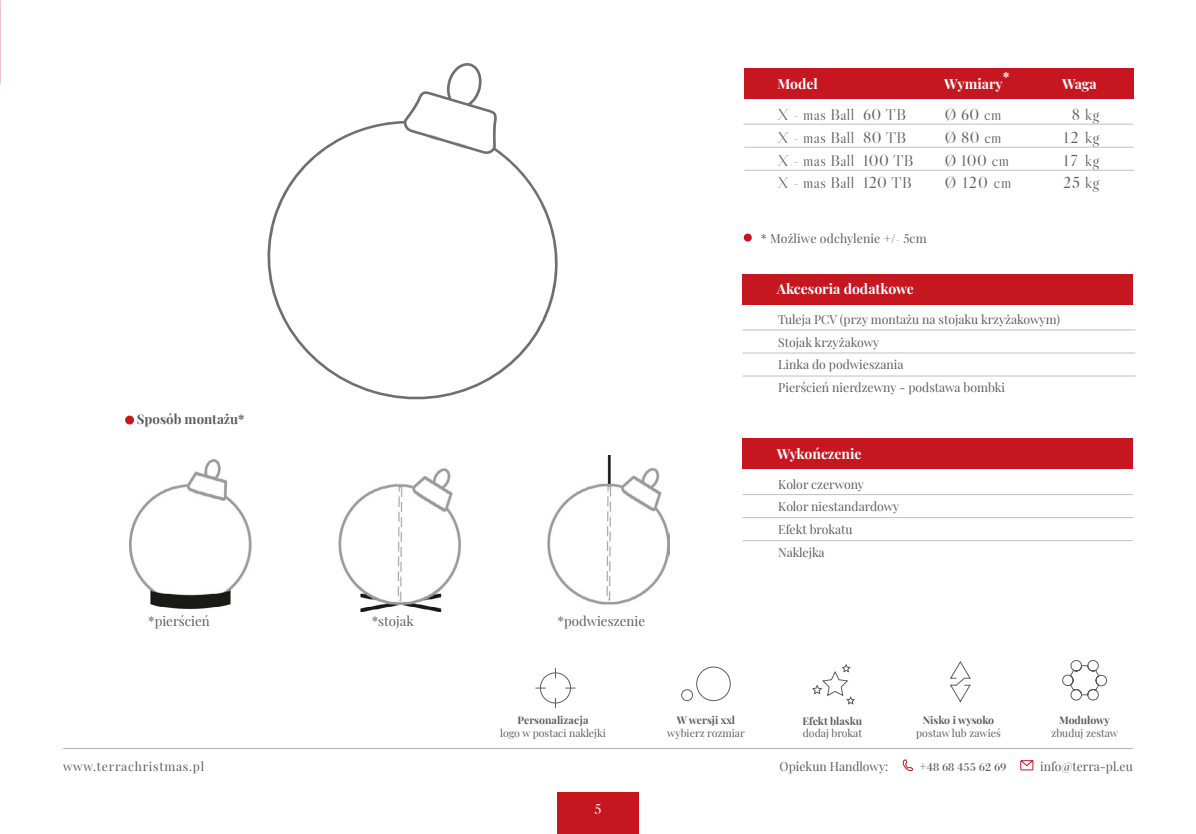
<style>
.page{position:relative;width:1196px;height:834px;background:#fff}
.page>*{position:absolute;margin:0;border:0;box-sizing:border-box;transform-origin:0 0}
.t1{font:15.75px/22.8px "Libre Caslon Display";letter-spacing:.025em;color:#5d5d5c}
.t2{font:700 14px "Playfair Display";color:#fff}
.t3{font:14px "Libre Caslon Display";color:#fff}
.t4{font:13.3px "Playfair Display";color:#5d5d5c}
.t5{font:700 13.3px "Playfair Display";color:#5d5d5c}
.t6{font:12.25px/22.8px "Playfair Display";color:#5d5d5c}
.t7{font:12.25px "Playfair Display";letter-spacing:.06em;color:#5d5d5c}
.t8{font:12.25px "Bodoni BT";color:#5d5d5c}
.t9{font:10.5px "Playfair Display";color:#5d5d5c}
.t10{font:700 10.5px "Playfair Display";color:#5d5d5c}
.s1{font-family:"Libre Caslon Display"}
.s2{font-family:"Playfair Display"}
</style>
<div class="page">
<div style="left:557px;top:792px;width:81px;height:41px;background:#c61620"></div>
<svg style="left:1062px;top:660px;width:45px;height:40px"></svg>
<svg style="left:1020px;top:760px;width:13px;height:10px"></svg>
<svg style="left:902px;top:759px;width:11px;height:12px"></svg>
<hr style="left:63px;top:748px;width:1069px;height:1px;background:#b3b2b2">
<svg style="left:812px;top:664px;width:43px;height:41px"></svg>
<svg style="left:681px;top:666px;width:50px;height:35px"></svg>
<svg style="left:950px;top:661px;width:21px;height:42px"></svg>
<div style="left:540px;top:672px;width:31px;height:31px;border:1px solid #5e5d5d;border-radius:50%"></div>
<svg style="left:267px;top:63px;width:291px;height:337px"></svg>
<div style="left:744px;top:68px;width:389px;height:30px;background:#c61620"></div>
<hr style="left:743px;top:124px;width:389px;height:1px;background:#c1c0c0">
<hr style="left:744px;top:170px;width:389px;height:1px;background:#c1c0c0">
<hr style="left:744px;top:147px;width:389px;height:1px;background:#c1c0c0">
<div style="left:743px;top:233px;width:8px;height:8px;background:#c61620;border-radius:50%"></div>
<hr style="left:742px;top:329px;width:393px;height:1px;background:#c1c0c0">
<hr style="left:742px;top:375px;width:393px;height:1px;background:#c1c0c0">
<hr style="left:742px;top:352px;width:393px;height:1px;background:#c1c0c0">
<div style="left:742px;top:273px;width:390px;height:31px;background:#c61620"></div>
<hr style="left:742px;top:494px;width:390px;height:1px;background:#c1c0c0">
<hr style="left:742px;top:540px;width:390px;height:1px;background:#c1c0c0">
<hr style="left:742px;top:517px;width:390px;height:1px;background:#c1c0c0">
<div style="left:742px;top:438px;width:390px;height:31px;background:#c61620"></div>
<div style="left:125px;top:415px;width:9px;height:9px;background:#c61620;border-radius:50%"></div>
<img style="left:130px;top:455px;width:539px;height:156px">
<p class="t2" style="left:1002px;top:65px;width:8px">*</p>
<p class="t2" style="left:777px;top:72px;width:42px">Model</p>
<p class="t2" style="left:944px;top:72px;width:60px">Wymiary</p>
<p class="t2" style="left:1062px;top:72px;width:36px">Waga</p>
<p class="t1" style="left:777px;top:103px;width:138px">X - mas Ball 60 TB<br>X - mas Ball 80 TB<br>X - mas Ball 100 TB<br>X - mas Ball 120 TB</p>
<p class="t1" style="left:944px;top:103px;width:68px">Ø 60 cm<br>Ø 80 cm<br>Ø 100 cm<br>Ø 120 cm</p>
<p class="t1" style="left:1063px;top:103px;width:37px;text-align:center">8 kg<br>12 kg<br>17 kg<br>25 kg</p>
<p class="t6" style="left:761px;top:226px;width:167px">* Możliwe odchylenie +/<span class="s1">- 5</span>cm</p>
<p class="t2" style="left:776px;top:278px;width:139px">Akcesoria dodatkowe</p>
<p class="t5" style="left:137px;top:408px;width:109px">Sposób montażu*</p>
<p class="t4" style="left:148px;top:610px;width:63px">*pierścień</p>
<p class="t4" style="left:372px;top:610px;width:43px">*stojak</p>
<p class="t4" style="left:557px;top:610px;width:89px">*podwieszenie</p>
<p class="t6" style="left:778px;top:307px;width:283px">Tuleja PCV (przy montażu na stojaku krzyżakowym)<br>Stojak krzyżakowy<br>Linka do podwieszania<br>Pierścień nierdzewny - podstawa bombki</p>
<p class="t2" style="left:776px;top:442px;width:86px">Wykończenie</p>
<p class="t6" style="left:778px;top:471px;width:123px">Kolor czerwony<br>Kolor niestandardowy<br>Efekt brokatu<br>Naklejka</p>
<p class="t10" style="left:517px;top:711px;width:72px">Personalizacja</p>
<p class="t9" style="left:500px;top:724px;width:107px">logo w postaci naklejki</p>
<p class="t10" style="left:676px;top:712px;width:60px">W wersji xxl</p>
<p class="t9" style="left:667px;top:724px;width:79px">wybierz rozmiar</p>
<p class="t10" style="left:802px;top:712px;width:61px">Efekt blasku</p>
<p class="t9" style="left:803px;top:725px;width:61px">dodaj brokat</p>
<p class="t10" style="left:922px;top:712px;width:73px">Nisko i wysoko</p>
<p class="t9" style="left:916px;top:724px;width:86px">postaw lub zawieś</p>
<p class="t10" style="left:1059px;top:712px;width:52px">Modułowy</p>
<p class="t9" style="left:1051px;top:724px;width:68px">zbuduj zestaw</p>
<p class="t7" style="left:63px;top:756px;width:143px">www.terrachristmas.pl</p>
<p class="t6" style="left:779px;top:753px;width:110px">Opiekun Handlowy:</p>
<p class="t8" style="left:919px;top:759px;width:88px"><span class="s2">+</span>48 68 455 62 69</p>
<p class="t6" style="left:1040px;top:753px;width:94px">info@terra-pl.eu</p>
<p class="t3" style="left:594px;top:799px;width:8px">5</p>
</div>
